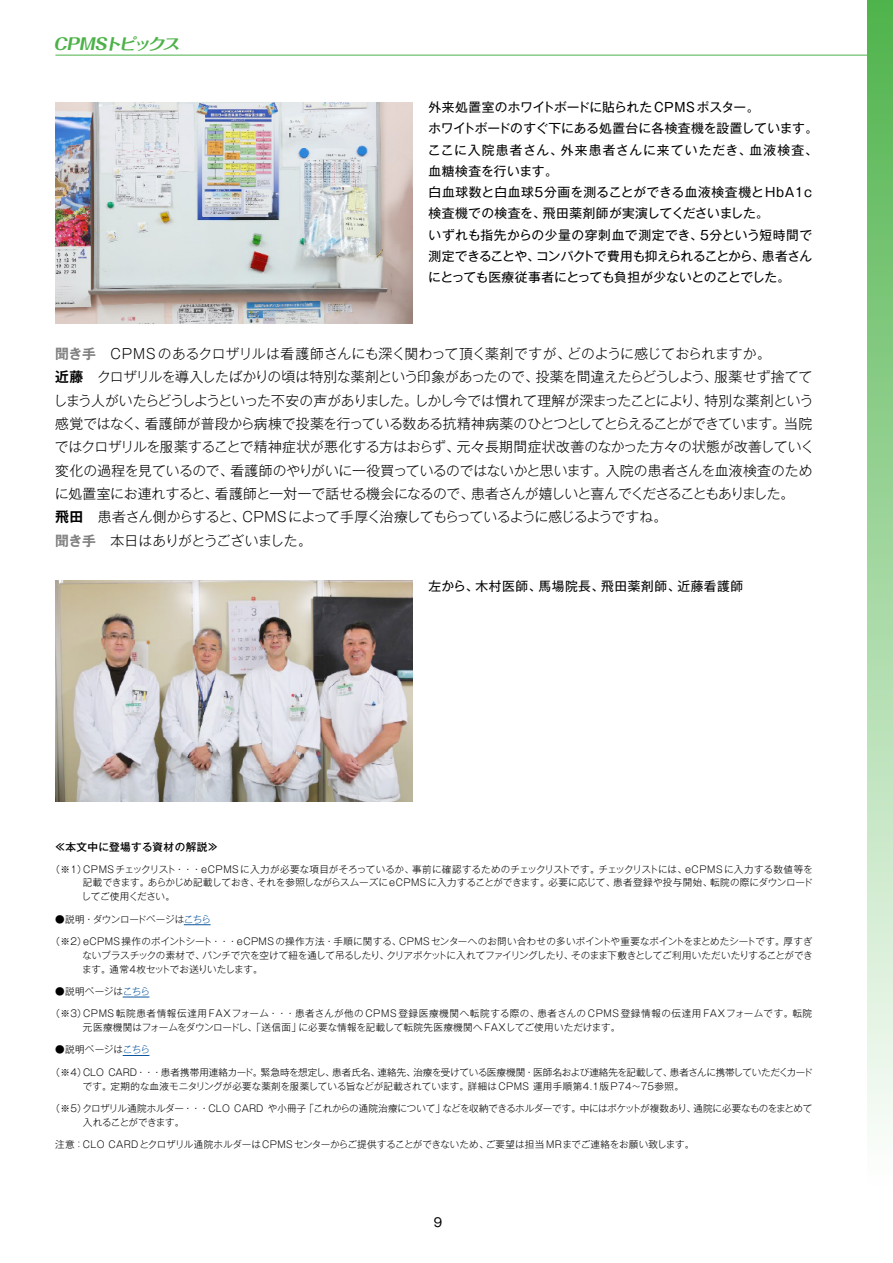
<style>
.page{position:relative;width:893px;height:1263px;background:#fff}
.page>*{position:absolute;margin:0;border:0;box-sizing:border-box;transform-origin:0 0}
.t1{font:italic 700 15.9px "Folk Pro";color:#4cb248;scale:1.11 1}
.トピックス本文{font:300 13.8px/23.4px "Gothic MB101 Pro";letter-spacing:-.02em;color:#000}
.トピックス本文-2{font:300 13.8px "Gothic MB101 Pro";letter-spacing:-.05em;color:#000}
.t2{font:12.75px/21.3px "Gothic MB101 Pro";letter-spacing:.025em;color:#000}
.t3{font:12.15px "Gothic MB101 Pro";color:#000}
.本文{font:500 10.65px "Gothic MB101 Pro";letter-spacing:.04em;color:#000}
.本文-2{font:300 9.6px/13.8px "Gothic MB101 Pro";color:#000;text-align:justify}
.本文-3{font:300 9.6px/13.8px "Gothic MB101 Pro";letter-spacing:.04em;color:#000}
.本文-4{font:300 9.6px/13.8px "Gothic MB101 Pro";letter-spacing:-.025em;color:#000}
.本文-5{font:300 9.6px "Gothic MB101 Pro";letter-spacing:-.04em;color:#000}
.s1{font-family:"Gothic MB101 Pro De";font-weight:700;color:#808080}
.s2{font-family:"Gothic MB101 Pro De";font-weight:700}
.s3{color:#0d579e}
</style>
<div class="page">
<hr style="left:55px;top:55px;width:838px;height:1px;background:#4cb248">
<div style="left:867px;top:0;width:26px;height:1263px;background:linear-gradient(to bottom,#50b44c,#fff)"></div>
<img style="left:55px;top:102px;width:357px;height:221px">
<img style="left:55px;top:580px;width:357px;height:221px">
<svg style="left:184px;top:924px;width:27px;height:1px"></svg>
<svg style="left:123px;top:997px;width:26px;height:1px"></svg>
<svg style="left:123px;top:1055px;width:26px;height:1px"></svg>
<h1 class="t1" style="left:53px;top:30px;width:119px">CPMSトピックス</h1>
<p class="t2" style="left:428px;top:95px;width:392px">外来処置室のホワイトボードに貼られたCPMSポスター。<br>ホワイトボードのすぐ下にある処置台に各検査機を設置しています。ここに入院患者さん、外来患者さんに来ていただき、血液検査、血糖検査を行います。<br>白血球数と白血球5分画を測ることができる血液検査機とHbA1c検査機での検査を、飛田薬剤師が実演してくださいました。<br>いずれも指先からの少量の穿刺血で測定でき、5分という短時間で測定できることや、コンパクトで費用も抑えられることから、患者さんにとっても医療従事者にとっても負担が少ないとのことでした。</p>
<p class="トピックス本文" style="left:55px;top:340px;width:717px"><span class="s1">聞き手</span>　CPMS のあるクロザリルは看護師さんにも深く関わって頂く薬剤ですが、どのように感じておられますか。</p>
<p class="トピックス本文" style="left:53px;top:363px;width:762px"><span class="s2">近藤</span>　クロザリルを導入したばかりの頃は特別な薬剤という印象があったので、投薬を間違えたらどうしよう、服薬せず捨ててしまう人がいたらどうしようといった不安の声がありました。しかし今では慣れて理解が深まったことにより、特別な薬剤という感覚ではなく、看護師が普段から病棟で投薬を行っている数ある抗精神病薬のひとつとしてとらえることができています。当院ではクロザリルを服薬することで精神症状が悪化する方はおらず、元々長期間症状改善のなかった方々の状態が改善していく変化の過程を見ているので、看護師のやりがいに一役買っているのではないかと思います。入院の患者さんを血液検査のために処置室にお連れすると、看護師と一対一で話せる機会になるので、患者さんが嬉しいと喜んでくださることもありました。</p>
<p class="トピックス本文-2" style="left:55px;top:506px;width:614px"><span class="s2">飛田</span>　患者さん側からすると、CPMS によって手厚く治療してもらっているように感じるようですね。</p>
<p class="トピックス本文" style="left:55px;top:527px;width:258px"><span class="s1">聞き手</span>　本日はありがとうございました。</p>
<p class="t2" style="left:429px;top:573px;width:316px">左から、木村医師、馬場院長、飛田薬剤師、近藤看護師</p>
<p class="本文" style="left:55px;top:838px;width:165px">≪本文中に登場する資材の解説≫</p>
<p class="本文-2" style="left:82px;top:861px;width:733px;text-indent:-31px">（※1）CPMSチェックリスト・・・eCPMSに入力が必要な項目がそろっているか、事前に確認するためのチェックリストです。チェックリストには、eCPMSに入力する数値等を記載できます。あらかじめ記載しておき、それを参照しながらスムーズにeCPMSに入力することができます。必要に応じて、患者登録や投与開始、転院の際にダウンロードしてご使用ください。</p>
<p class="本文-5" style="left:55px;top:911px;width:157px">●説明・ダウンロードページは<span class="s3">こちら</span></p>
<p class="本文-2" style="left:82px;top:933px;width:732px;text-indent:-32px">（※2）eCPMS 操作のポイントシート・・・eCPMSの操作方法・手順に関する、CPMSセンターへのお問い合わせの多いポイントや重要なポイントをまとめたシートです。厚すぎないプラスチックの素材で、パンチで穴を空けて紐を通して吊るしたり、クリアポケットに入れてファイリングしたり、そのまま下敷きとしてご利用いただいたりすることができます。通常4枚セットでお送りいたします。</p>
<p class="本文-2" style="left:55px;top:983px;width:96px">●説明ページは<span class="s3">こちら</span></p>
<p class="本文-3" style="left:83px;top:1005px;width:731px;text-indent:-32px">（※3）CPMS 転院患者情報伝達用 FAXフォーム・・・患者さんが他の CPMS 登録医療機関へ転院する際の、患者さんの CPMS 登録情報の伝達用 FAXフォームです。転院元医療機関はフォームをダウンロードし、「送信面」に必要な情報を記載して転院先医療機関へ FAXしてご使用いただけます。</p>
<p class="本文-2" style="left:55px;top:1041px;width:96px">●説明ページは<span class="s3">こちら</span></p>
<p class="本文-2" style="left:83px;top:1064px;width:732px;text-indent:-32px">（※4）CLO CARD・・・患者携帯用連絡カード。緊急時を想定し、患者氏名、連絡先、治療を受けている医療機関・医師名および連絡先を記載して、患者さんに携帯していただくカードです。定期的な血液モニタリングが必要な薬剤を服薬している旨などが記載されています。詳細はCPMS 運用手順第4.1版P74～75参照。</p>
<p class="本文-4" style="left:83px;top:1100px;width:731px;text-indent:-32px">（※5）クロザリル通院ホルダー・・・CLO CARD や小冊子「これからの通院治療について」などを収納できるホルダーです。中にはポケットが複数あり、通院に必要なものをまとめて入れることができます。</p>
<p class="本文-2" style="left:55px;top:1136px;width:641px">注意：CLO CARDとクロザリル通院ホルダーはCPMSセンターからご提供することができないため、ご要望は担当 MRまでご連絡をお願い致します。</p>
<p class="t3" style="left:434px;top:1212px;width:10px">9</p>
</div>
